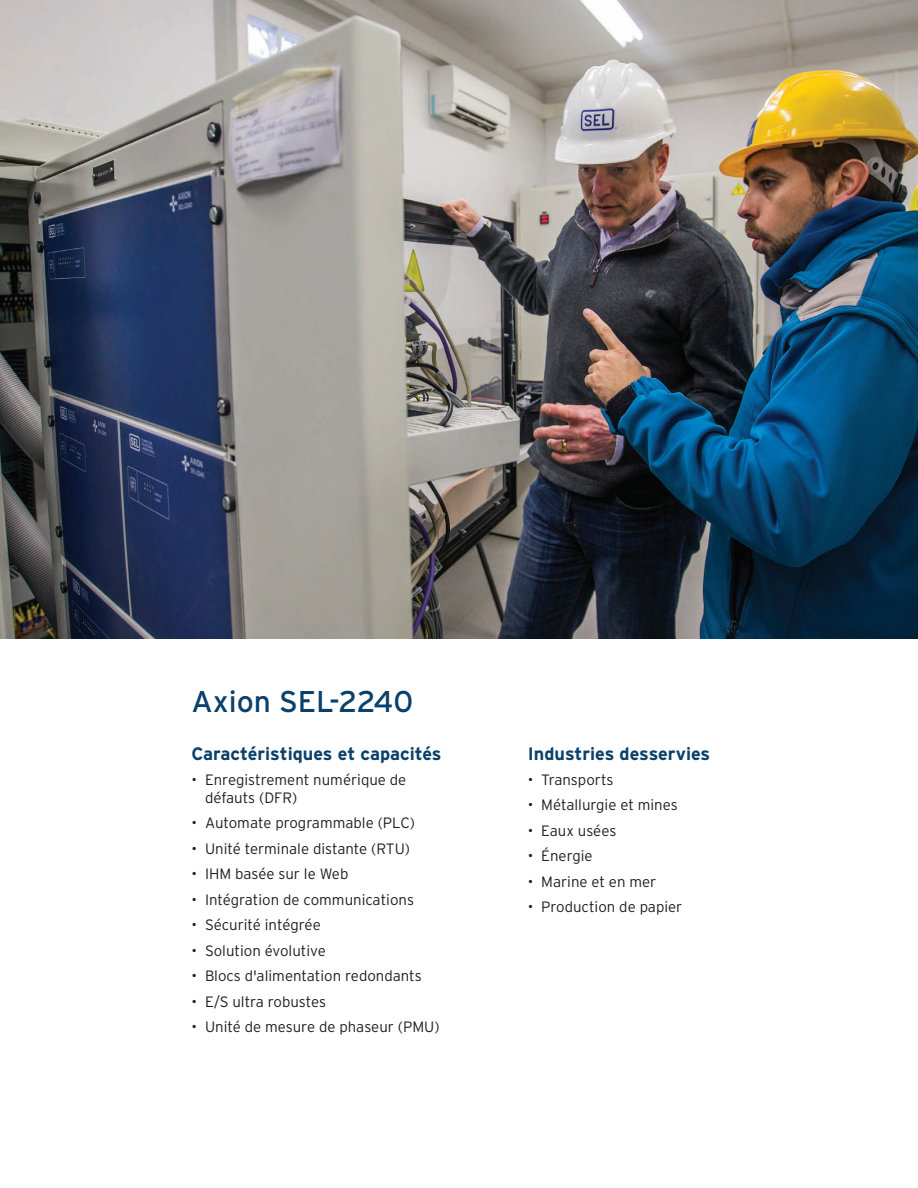
<style>
.page{position:relative;width:918px;height:1188px;background:#fff}
.page>*{position:absolute;margin:0;border:0;box-sizing:border-box;transform-origin:0 0}
.t1{font:30px "Interstate Poly";color:#0b406a}
.t2{font:700 18px "Interstate Poly";color:#0b406a}
.t3{font:300 15px/18px "Interstate Poly";color:#231f20}
</style>
<div class="page">
<img style="left:0;top:0;width:918px;height:638px">
<h1 class="t1" style="left:192px;top:681px;width:223px">Axion SEL-2240</h1>
<p class="t2" style="left:192px;top:740px;width:252px">Caractéristiques et capacités</p>
<p class="t3" style="left:205px;top:769px;width:203px;text-indent:-13px">• Enregistrement numérique de défauts (DFR)</p>
<p class="t3" style="left:192px;top:813px;width:225px">• Automate programmable (PLC)</p>
<p class="t3" style="left:192px;top:838px;width:220px">• Unité terminale distante (RTU)</p>
<p class="t3" style="left:192px;top:864px;width:158px">• IHM basée sur le Web</p>
<p class="t3" style="left:192px;top:889px;width:224px">• Intégration de communications</p>
<p class="t3" style="left:192px;top:915px;width:131px">• Sécurité intégrée</p>
<p class="t3" style="left:192px;top:940px;width:136px">• Solution évolutive</p>
<p class="t3" style="left:192px;top:966px;width:232px">• Blocs d'alimentation redondants</p>
<p class="t3" style="left:192px;top:991px;width:136px">• E/S ultra robustes</p>
<p class="t3" style="left:192px;top:1017px;width:250px">• Unité de mesure de phaseur (PMU)</p>
<p class="t2" style="left:528px;top:740px;width:184px">Industries desservies</p>
<p class="t3" style="left:528px;top:769px;width:87px">• Transports</p>
<p class="t3" style="left:528px;top:795px;width:152px">• Métallurgie et mines</p>
<p class="t3" style="left:528px;top:820px;width:90px">• Eaux usées</p>
<p class="t3" style="left:528px;top:846px;width:66px">• Énergie</p>
<p class="t3" style="left:528px;top:871px;width:130px">• Marine et en mer</p>
<p class="t3" style="left:528px;top:897px;width:156px">• Production de papier</p>
</div>
